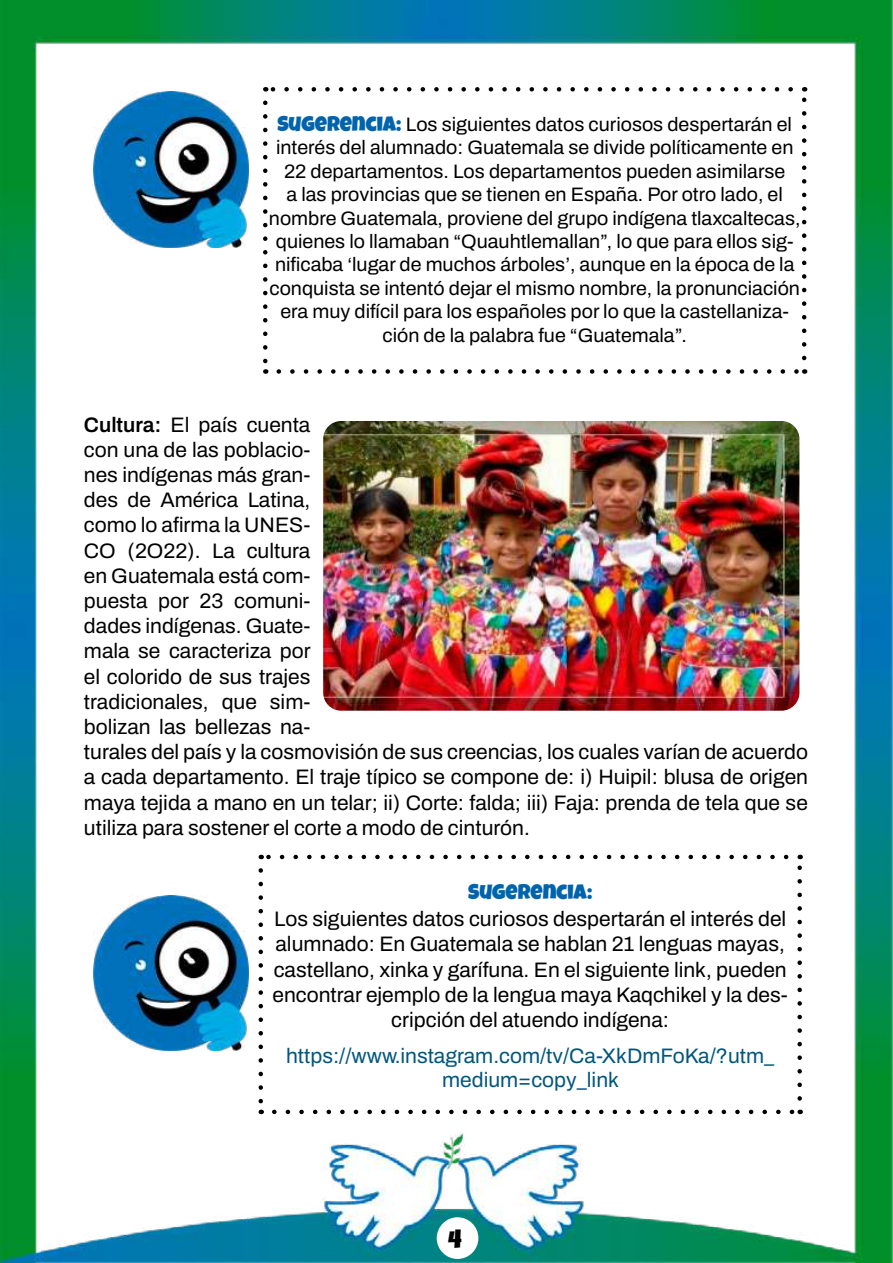
<style>
.page{position:relative;width:893px;height:1263px;background:#fff}
.page>*{position:absolute;margin:0;border:0;box-sizing:border-box;transform-origin:0 0}
.t1{font:25.5px "Luckiest Guy";color:#000}
.t2{font:600 21px/25.2px "Archivo";color:#000}
.t3{font:600 21px/24px "Archivo";color:#00567d;text-align:center}
.t4{font:21px "Luckiest Guy";color:#0064ad}
.t5{font:600 19.5px/23.4px "Archivo";color:#000;text-align:center}
.s1{font-family:"Luckiest Guy";font-weight:400;font-size:21px;color:#0064ad}
.s2{font-weight:700}
</style>
<div class="page">
<img style="left:0;top:0;width:893px;height:1263px">
<div style="left:437px;top:1217px;width:41px;height:42px;background:#fff;border-radius:50%"></div>
<img style="left:94px;top:91px;width:155px;height:156px">
<img style="left:323px;top:421px;width:476px;height:290px">
<svg style="left:279px;top:369px;width:518px;height:5px"></svg>
<svg style="left:272px;top:87px;width:519px;height:5px"></svg>
<svg style="left:263px;top:103px;width:4px;height:271px"></svg>
<svg style="left:802px;top:87px;width:4px;height:271px"></svg>
<svg style="left:274px;top:1110px;width:519px;height:4px"></svg>
<svg style="left:258px;top:870px;width:5px;height:244px"></svg>
<svg style="left:797px;top:855px;width:5px;height:243px"></svg>
<svg style="left:261px;top:855px;width:525px;height:4px"></svg>
<img style="left:94px;top:895px;width:155px;height:156px">
<p class="t5" style="left:269px;top:113px;width:533px"><span class="s1">SUGERENCIA:</span> Los siguientes datos curiosos despertarán el interés del alumnado: Guatemala se divide políticamente en 22 departamentos. Los departamentos pueden asimilarse<br>a las provincias que se tienen en España. Por otro lado, el nombre Guatemala, proviene del grupo indígena tlaxcaltecas, quienes lo llamaban “Quauhtlemallan”, lo que para ellos sig&shy;nificaba ‘lugar de muchos árboles’, aunque en la época de la conquista se intentó dejar el mismo nombre, la pronunciación era muy difícil para los españoles por lo que la castellaniza&shy;ción de la palabra fue “Guatemala”.</p>
<p class="t2" style="left:84px;top:412px;width:725px"><span class="s2">Cultura:</span> El país cuenta<br>con una de las poblacio-<br>nes indígenas más gran-<br>des de América Latina,<br>como lo afirma la UNES-<br>CO (2O22). La cultura<br>en Guatemala está com-<br>puesta por 23 comuni-<br>dades indígenas. Guate-<br>mala se caracteriza por<br>el colorido de sus trajes<br>tradicionales, que sim-<br>bolizan las bellezas na-<br>turales del país y la cosmovisión de sus creencias, los cuales varían de acuerdo a cada departamento. El traje típico se compone de: i) Huipil: blusa de origen maya tejida a mano en un telar; ii) Corte: falda; iii) Faja: prenda de tela que se utiliza para sostener el corte a modo de cinturón.</p>
<p class="t4" style="left:468px;top:878px;width:126px">SUGERENCIA:</p>
<p class="t2" style="left:273px;top:906px;width:517px;text-align:center">Los siguientes datos curiosos despertarán el interés del alumnado: En Guatemala se hablan 21 lenguas mayas, castellano, xinka y garífuna. En el siguiente link, pueden encontrar ejemplo de la lengua maya Kaqchikel y la des&shy;cripción del atuendo indígena:</p>
<p class="t3" style="left:286px;top:1044px;width:490px">https://www.instagram.com/tv/Ca-XkDmFoKa/?utm_ medium=copy_link</p>
<p class="t1" style="left:448px;top:1222px;width:15px">4</p>
</div>
